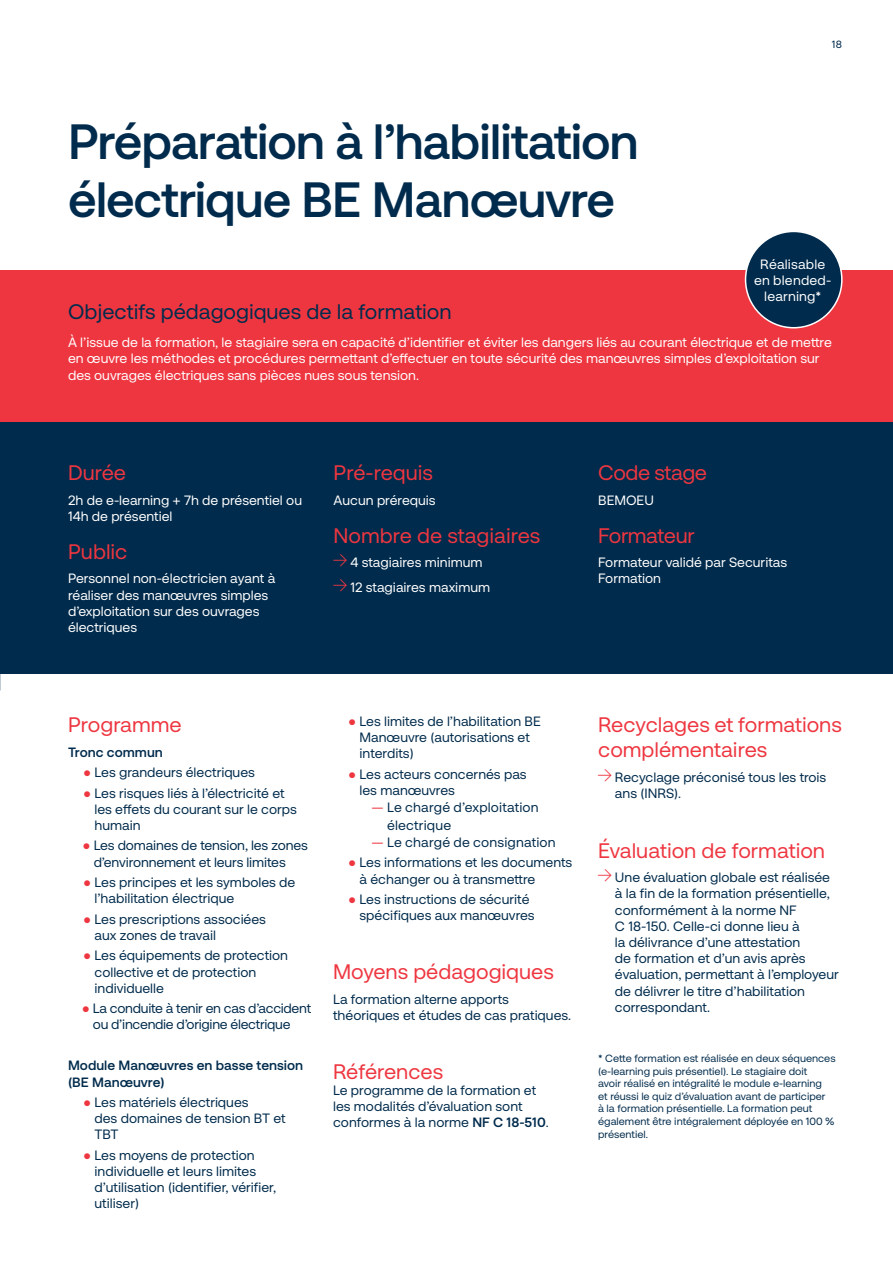
<style>
.page{position:relative;width:893px;height:1263px;background:#fff}
.page>*{position:absolute;margin:0;border:0;box-sizing:border-box;transform-origin:0 0}
.t1{font:700 49.5px/57px "Securitas Pro";letter-spacing:-.025em;color:#002b4c}
.t2{font:21px/25.2px "Securitas Pro";color:#ee3640}
.t3{font:21px "Securitas Pro";color:#002b4c}
.t4{font:21px "Securitas Pro";letter-spacing:-.02em;color:#ee3640}
.t5{font:21px "Securitas Pro";letter-spacing:-.025em;color:#ee3640}
.t6{font:13.5px/16.2px "Securitas Pro";color:#002b4c}
.t7{font:13.5px/16.2px "Securitas Pro";color:#fff}
.t8{font:13.5px/16.2px "Securitas Pro";letter-spacing:-.02em;color:#002b4c}
.t9{font:700 13.5px/16.2px "Securitas Pro";color:#002b4c}
.t10{font:10.5px/12.6px "Securitas Pro";color:#002b4c}
.s1{font-family:"Arial";font-weight:700;color:#ee3640}
.s2{color:#ee3640}
.s3{font-weight:700}
</style>
<div class="page">
<div style="left:0;top:270px;width:893px;height:170px;background:#ee3640"></div>
<div style="left:0;top:422px;width:893px;height:252px;background:#002b4c"></div>
<div style="left:745px;top:231px;width:97px;height:97px;background:#002b4c;border-radius:50%"></div>
<div style="left:745px;top:231px;width:98px;height:97px;border:2px solid #fff;border-radius:50%"></div>
<h1 class="t1" style="left:68px;top:114px;width:572px">Préparation à l’habilitation électrique BE Manœuvre</h1>
<p class="t10" style="left:832px;top:37px;width:12px">18</p>
<p class="t7" style="left:754px;top:256px;width:79px;text-align:center">Réalisable en blended&shy;learning*</p>
<h2 class="t3" style="left:68px;top:298px;width:385px">Objectifs pédagogiques de la formation</h2>
<p class="t7" style="left:68px;top:334px;width:765px">À l’issue de la formation, le stagiaire sera en capacité d’identifier et éviter les dangers liés au courant électrique et de mettre en œuvre les méthodes et procédures permettant d’effectuer en toute sécurité des manœuvres simples d’exploitation sur des ouvrages électriques sans pièces nues sous tension.</p>
<h2 class="t2" style="left:68px;top:460px;width:60px">Durée</h2>
<p class="t7" style="left:68px;top:492px;width:236px">2h de e-learning + 7h de présentiel ou<br>14h de présentiel</p>
<h2 class="t2" style="left:68px;top:538px;width:61px">Public</h2>
<p class="t7" style="left:68px;top:570px;width:209px">Personnel non-électricien ayant à réaliser des manœuvres simples d’exploitation sur des ouvrages électriques</p>
<h2 class="t2" style="left:334px;top:460px;width:101px">Pré-requis</h2>
<p class="t7" style="left:334px;top:492px;width:104px">Aucun prérequis</p>
<h2 class="t2" style="left:334px;top:522px;width:208px">Nombre de stagiaires</h2>
<p class="t7" style="left:350px;top:550px;width:141px;line-height:24.8px">4 stagiaires minimum<br>12 stagiaires maximum</p>
<h2 class="t5" style="left:598px;top:460px;width:110px">Code stage</h2>
<p class="t7" style="left:598px;top:492px;width:57px">BEMOEU</p>
<h2 class="t4" style="left:598px;top:522px;width:98px">Formateur</h2>
<p class="t7" style="left:598px;top:554px;width:190px">Formateur validé par Securitas<br>Formation</p>
<h2 class="t2" style="left:68px;top:712px;width:115px">Programme</h2>
<p class="t9" style="left:68px;top:744px;width:96px">Tronc commun</p>
<p class="t6" style="left:83px;top:764px;width:173px"><span class="s1">●</span> Les grandeurs électriques</p>
<p class="t6" style="left:95px;top:784px;width:204px;text-indent:-11px"><span class="s1">●</span> Les risques liés à l’électricité et les effets du courant sur le corps humain</p>
<p class="t6" style="left:94px;top:837px;width:216px;text-indent:-11px"><span class="s1">●</span> Les domaines de tension, les zones d’environnement et leurs limites</p>
<p class="t6" style="left:95px;top:874px;width:202px;text-indent:-11px"><span class="s1">●</span> Les principes et les symboles de l’habilitation électrique</p>
<p class="t6" style="left:95px;top:911px;width:173px;text-indent:-11px"><span class="s1">●</span> Les prescriptions associées aux zones de travail</p>
<p class="t6" style="left:95px;top:947px;width:195px;text-indent:-11px"><span class="s1">●</span> Les équipements de protection collective et de protection individuelle</p>
<p class="t8" style="left:93px;top:1000px;width:220px;text-indent:-11px"><span class="s1">●</span> La conduite à tenir en cas d’accident ou d’incendie d’origine électrique</p>
<p class="t9" style="left:68px;top:1057px;width:237px">Module Manœuvres en basse tension (BE Manœuvre)</p>
<p class="t6" style="left:95px;top:1094px;width:193px;text-indent:-11px"><span class="s1">●</span> Les matériels électriques<br>des domaines de tension BT et<br>TBT</p>
<p class="t6" style="left:95px;top:1147px;width:183px;text-indent:-11px"><span class="s1">●</span> Les moyens de protection individuelle et leurs limites d’utilisation (identifier, vérifier, utiliser)</p>
<p class="t6" style="left:360px;top:713px;width:183px;text-indent:-11px"><span class="s1">●</span> Les limites de l’habilitation BE<br>Manœuvre (autorisations et interdits)</p>
<p class="t6" style="left:360px;top:766px;width:169px;text-indent:-11px"><span class="s1">●</span> Les acteurs concernés pas les manœuvres</p>
<p class="t6" style="left:387px;top:799px;width:153px;line-height:17.2px;text-indent:-16px"><span class="s2">—</span> Le chargé d’exploitation électrique</p>
<p class="t6" style="left:371px;top:834px;width:186px"><span class="s2">—</span> Le chargé de consignation</p>
<p class="t6" style="left:360px;top:854px;width:214px;text-indent:-11px"><span class="s1">●</span> Les informations et les documents à échanger ou à transmettre</p>
<p class="t6" style="left:360px;top:891px;width:177px;text-indent:-11px"><span class="s1">●</span> Les instructions de sécurité spécifiques aux manœuvres</p>
<h2 class="t2" style="left:333px;top:959px;width:222px">Moyens pédagogiques</h2>
<p class="t6" style="left:333px;top:991px;width:240px">La formation alterne apports théoriques et études de cas pratiques.</p>
<h2 class="t2" style="left:333px;top:1058px;width:112px">Références</h2>
<p class="t6" style="left:333px;top:1082px;width:217px">Le programme de la formation et les modalités d’évaluation sont conformes à la norme <span class="s3">NF C 18-510</span>.</p>
<h2 class="t2" style="left:598px;top:712px;width:245px">Recyclages et formations complémentaires</h2>
<p class="t6" style="left:615px;top:769px;width:213px">Recyclage préconisé tous les trois ans (INRS).</p>
<h2 class="t2" style="left:598px;top:837px;width:228px">Évaluation de formation</h2>
<p class="t6" style="left:615px;top:869px;width:225px">Une évaluation globale est réalisée à la fin de la formation présentielle, conformément à la norme NF<br>C 18-150. Celle-ci donne lieu à<br>la délivrance d’une attestation<br>de formation et d’un avis après évaluation, permettant à l’employeur de délivrer le titre d’habilitation correspondant.</p>
<p class="t10" style="left:598px;top:1052px;width:239px">* Cette formation est réalisée en deux séquences (e-learning puis présentiel). Le stagiaire doit<br>avoir réalisé en intégralité le module e-learning<br>et réussi le quiz d’évaluation avant de participer<br>à la formation présentielle. La formation peut également être intégralement déployée en 100 % présentiel.</p>
</div>
